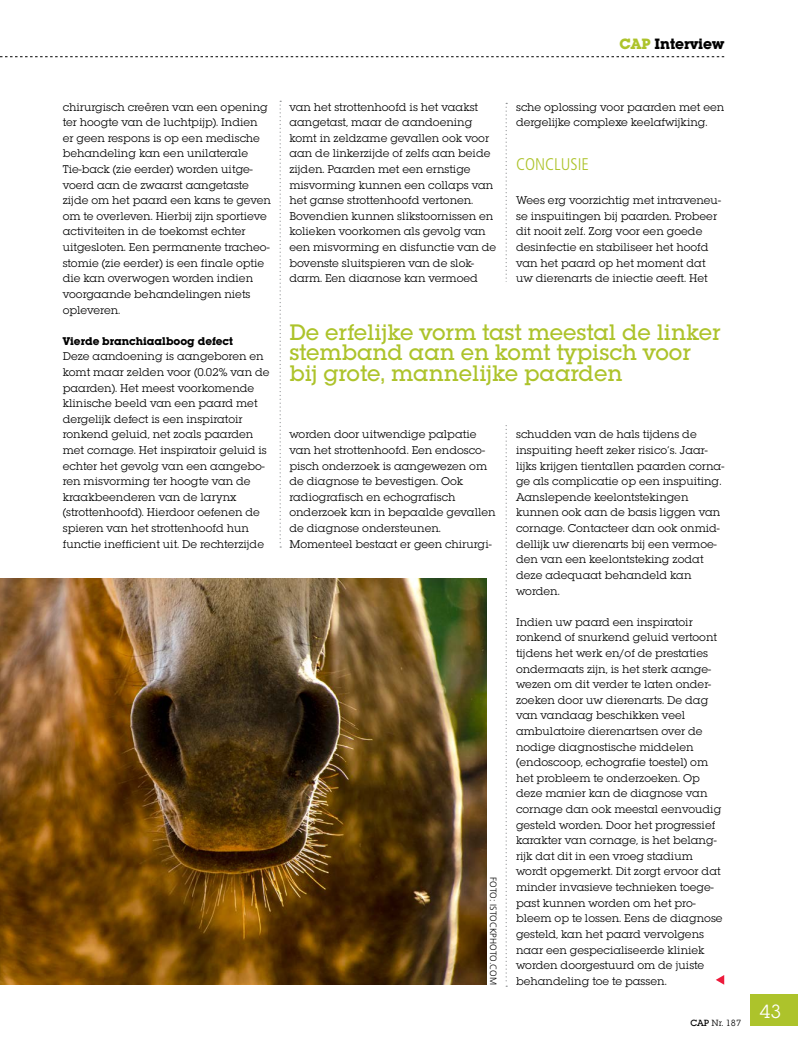
<style>
.page{position:relative;width:798px;height:1053px;background:#fff}
.page>*{position:absolute;margin:0;border:0;box-sizing:border-box;transform-origin:0 0}
.t1{font:500 23.38px/20.8px "Lubalin Graph EF";color:#adc32b}
.t2{font:20px "Lubalin Graph EF";color:#fff}
.t3{font:300 condensed 16.88px "Frutiger LT Std";color:#adc32b}
.t4{font:700 15.62px "Lubalin Graph EF";color:#000}
.t5{font:11.75px/15.6px "Lubalin Graph EF";color:#000}
.t6{font:700 11.75px "Lubalin Graph EF";color:#000}
.t7{font:9.38px "Lubalin Graph EF";color:#000}
.t8{font:300 9.12px "Frutiger LT Std";color:#000}
.s1{color:#adc32b}
.s2{font-weight:500}
</style>
<div class="page">
<svg style="left:505px;top:103px;width:2px;height:883px"></svg>
<svg style="left:279px;top:101px;width:2px;height:446px"></svg>
<svg style="left:0;top:56px;width:724px;height:1px"></svg>
<img style="left:0;top:579px;width:486px;height:405px">
<div style="left:749px;top:994px;width:48px;height:31px;background:#adc32b"></div>
<div style="left:289px;top:282px;width:435px;height:141px;background:#fff"></div>
<svg style="left:716px;top:975px;width:8px;height:9px"></svg>
<h3 class="t4" style="left:619px;top:34px;width:106px"><span class="s1">CAP</span> Interview</h3>
<p class="t5" style="left:63px;top:99px;width:210px">chirurgisch creëren van een opening ter hoogte van de luchtpijp). Indien er geen respons is op een medische behandeling kan een unilaterale Tie-back (zie eerder) worden uitge&shy;voerd aan de zwaarst aangetaste zijde om het paard een kans te geven om te overleven. Hierbij zijn sportieve activiteiten in de toekomst echter uitgesloten. Een permanente tracheo&shy;stomie (zie eerder) is een finale optie die kan overwogen worden indien voorgaande behandelingen niets opleveren.</p>
<p class="t6" style="left:63px;top:333px;width:172px">Vierde branchiaalboog defect</p>
<p class="t5" style="left:63px;top:348px;width:208px">Deze aandoening is aangeboren en komt maar zelden voor (0.02% van de paarden). Het meest voorkomende klinische beeld van een paard met dergelijk defect is een inspiratoir ronkend geluid, net zoals paarden met cornage. Het inspiratoir geluid is echter het gevolg van een aangebo&shy;ren misvorming ter hoogte van de kraakbeenderen van de larynx (strottenhoofd). Hierdoor oefenen de spieren van het strottenhoofd hun functie inefficient uit. De rechterzijde</p>
<p class="t5" style="left:289px;top:99px;width:208px">van het strottenhoofd is het vaakst aangetast, maar de aandoening komt in zeldzame gevallen ook voor aan de linkerzijde of zelfs aan beide zijden. Paarden met een ernstige misvorming kunnen een collaps van het ganse strottenhoofd vertonen.<br>Bovendien kunnen slikstoornissen en kolieken voorkomen als gevolg van een misvorming en disfunctie van de bovenste sluitspieren van de slok&shy;darm. Een diagnose kan vermoed</p>
<p class="t5" style="left:516px;top:99px;width:210px">sche oplossing voor paarden met een dergelijke complexe keelafwijking.</p>
<h3 class="t3" style="left:516px;top:155px;width:74px">CONCLUSIE</h3>
<p class="t5" style="left:516px;top:192px;width:206px">Wees erg voorzichtig met intraveneu&shy;se inspuitingen bij paarden. Probeer dit nooit zelf. Zorg voor een goede desinfectie en stabiliseer het hoofd van het paard op het moment dat uw dierenarts de injectie geeft. Het</p>
<h1 class="t1" style="left:289px;top:321px;width:433px">De erfelijke vorm tast meestal de linker stemband aan en komt typisch voor bij grote, mannelijke paarden</h1>
<p class="t5" style="left:289px;top:426px;width:207px">worden door uitwendige palpatie van het strottenhoofd. Een endosco&shy;pisch onderzoek is aangewezen om de diagnose te bevestigen. Ook radiografisch en echografisch onderzoek kan in bepaalde gevallen de diagnose ondersteunen.<br>Momenteel bestaat er geen chirurgi-</p>
<p class="t8" style="left:498px;top:877px;width:109px;rotate:90deg">FOTO: ISTOCKPHOTO.COM</p>
<p class="t5" style="left:516px;top:426px;width:209px">schudden van de hals tijdens de inspuiting heeft zeker risico’s. Jaar&shy;lijks krijgen tientallen paarden corna&shy;ge als complicatie op een inspuiting.<br>Aanslepende keelontstekingen kunnen ook aan de basis liggen van cornage. Contacteer dan ook onmid&shy;dellijk uw dierenarts bij een vermoe&shy;den van een keelontsteking zodat deze adequaat behandeld kan worden.</p>
<p class="t5" style="left:516px;top:614px;width:208px">Indien uw paard een inspiratoir ronkend of snurkend geluid vertoont tijdens het werk en/of de prestaties ondermaats zijn, is het sterk aange&shy;wezen om dit verder te laten onder&shy;zoeken door uw dierenarts. De dag van vandaag beschikken veel ambulatoire dierenartsen over de nodige diagnostische middelen (endoscoop, echografie toestel) om het probleem te onderzoeken. Op deze manier kan de diagnose van cornage dan ook meestal eenvoudig gesteld worden. Door het progressief karakter van cornage, is het belang&shy;rijk dat dit in een vroeg stadium wordt opgemerkt. Dit zorgt ervoor dat minder invasieve technieken toege&shy;past kunnen worden om het pro&shy;bleem op te lossen. Eens de diagnose gesteld, kan het paard vervolgens naar een gespecialiseerde kliniek worden doorgestuurd om de juiste behandeling toe te passen.</p>
<p class="t7" style="left:690px;top:1017px;width:52px"><span class="s2">CAP</span> Nr. 187</p>
<h2 class="t2" style="left:759px;top:1000px;width:23px">43</h2>
</div>
